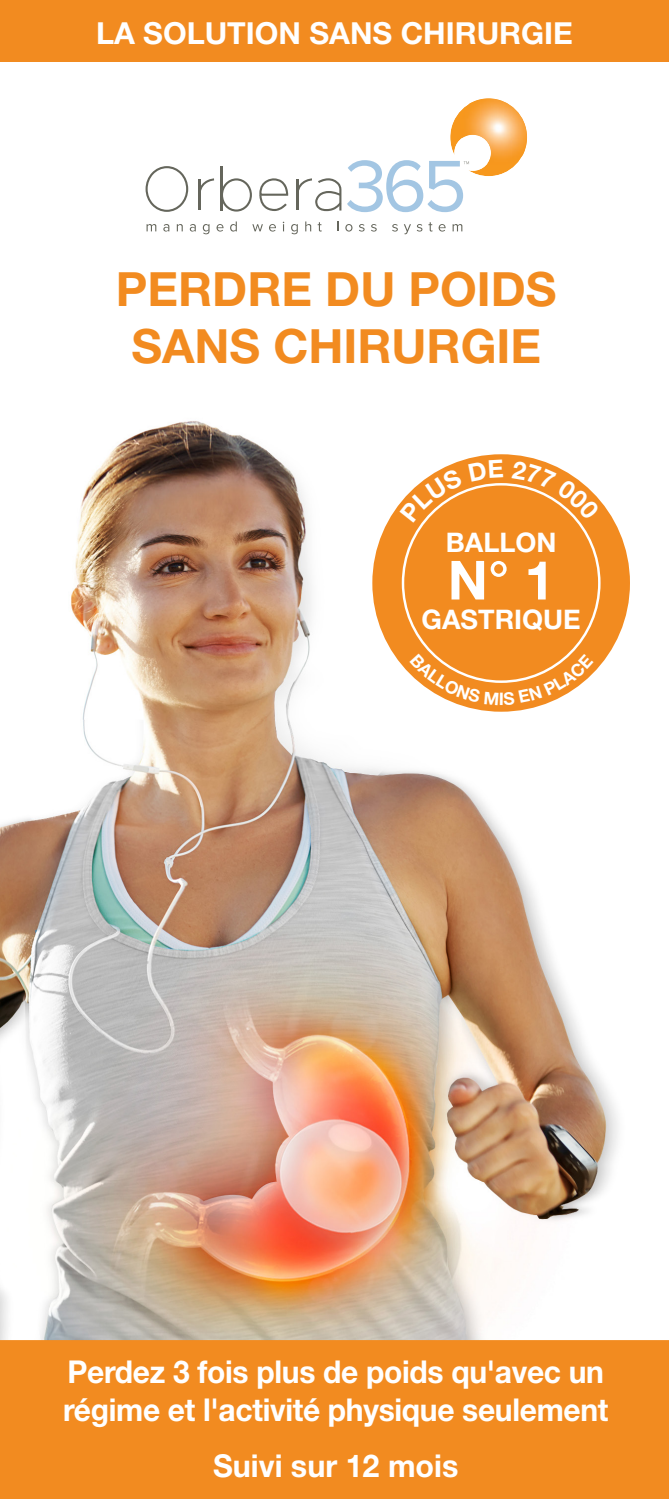
<style>
.page{position:relative;width:669px;height:1499px;background:#fff}
.page>*{position:absolute;margin:0;border:0;box-sizing:border-box;transform-origin:0 0}
.t1{font:700 54px "Helvetica Neue LT Std";color:#fff}
.t2{font:700 47.25px "Helvetica Neue LT Std";color:#f28b20}
.t3{font:700 31.5px/37.8px "Helvetica Neue LT Std";letter-spacing:-.01em;color:#fff;scale:.95 1}
.t4{font:700 31.5px "Helvetica Neue LT Std";letter-spacing:-.01em;color:#fff}
.t5{font:700 30.38px "Helvetica Neue LT Std";color:#fff}
.t6{font:700 27px "Helvetica Neue LT Std";color:#fff}
</style>
<div class="page">
<img style="left:0;top:421px;width:630px;height:919px">
<div style="left:372px;top:454px;width:257px;height:257px;background:#f28b20;border-radius:50%"></div>
<svg style="left:145px;top:166px;width:43px;height:46px"></svg>
<hr style="left:198px;top:179px;width:2px;height:31px;background:#65665c">
<svg style="left:200px;top:178px;width:14px;height:15px"></svg>
<svg style="left:259px;top:178px;width:29px;height:33px"></svg>
<svg style="left:296px;top:178px;width:45px;height:33px"></svg>
<hr style="left:220px;top:166px;width:2px;height:44px;background:#65665c">
<svg style="left:221px;top:178px;width:31px;height:34px"></svg>
<svg style="left:146px;top:224px;width:10px;height:7px"></svg>
<svg style="left:163px;top:224px;width:6px;height:7px"></svg>
<svg style="left:177px;top:224px;width:6px;height:7px"></svg>
<svg style="left:190px;top:224px;width:6px;height:7px"></svg>
<svg style="left:203px;top:224px;width:6px;height:10px"></svg>
<svg style="left:216px;top:224px;width:7px;height:7px"></svg>
<svg style="left:230px;top:221px;width:7px;height:10px"></svg>
<svg style="left:252px;top:224px;width:11px;height:7px"></svg>
<svg style="left:269px;top:224px;width:7px;height:7px"></svg>
<svg style="left:291px;top:224px;width:6px;height:10px"></svg>
<svg style="left:305px;top:221px;width:6px;height:10px"></svg>
<svg style="left:317px;top:222px;width:4px;height:9px"></svg>
<svg style="left:345px;top:224px;width:7px;height:7px"></svg>
<svg style="left:359px;top:224px;width:5px;height:8px"></svg>
<svg style="left:371px;top:224px;width:5px;height:8px"></svg>
<svg style="left:392px;top:224px;width:5px;height:8px"></svg>
<svg style="left:404px;top:224px;width:18px;height:10px"></svg>
<svg style="left:428px;top:222px;width:4px;height:9px"></svg>
<svg style="left:438px;top:224px;width:7px;height:7px"></svg>
<svg style="left:452px;top:224px;width:10px;height:7px"></svg>
<svg style="left:347px;top:98px;width:179px;height:114px"></svg>
<div style="left:0;top:0;width:668px;height:61px;background:#f28b20"></div>
<div style="left:0;top:1340px;width:668px;height:158px;background:#f28b20"></div>
<svg style="left:409px;top:654px;width:184px;height:51px"></svg>
<svg style="left:399px;top:460px;width:104px;height:63px"></svg>
<svg style="left:511px;top:460px;width:89px;height:60px"></svg>
<p class="t5" style="left:96px;top:14px;width:478px">LA SOLUTION SANS CHIRURGIE</p>
<p class="t5" style="left:60px;top:27px;width:478px">LA SOLUTION SANS CHIRURGIE</p>
<p class="t2" style="left:116px;top:260px;width:442px">PERDRE DU POIDS</p>
<p class="t2" style="left:131px;top:317px;width:411px">SANS CHIRURGIE</p>
<p class="t6" style="left:445px;top:526px;width:112px">BALLON</p>
<p class="t1" style="left:447px;top:547px;width:108px">N° 1</p>
<p class="t6" style="left:421px;top:603px;width:160px">GASTRIQUE</p>
<p class="t3" style="left:63px;top:1352px;width:575px">Perdez 3 fois plus de poids qu'avec un régime et l'activité physique seulement</p>
<p class="t4" style="left:213px;top:1446px;width:247px">Suivi sur 12 mois</p>
</div>
